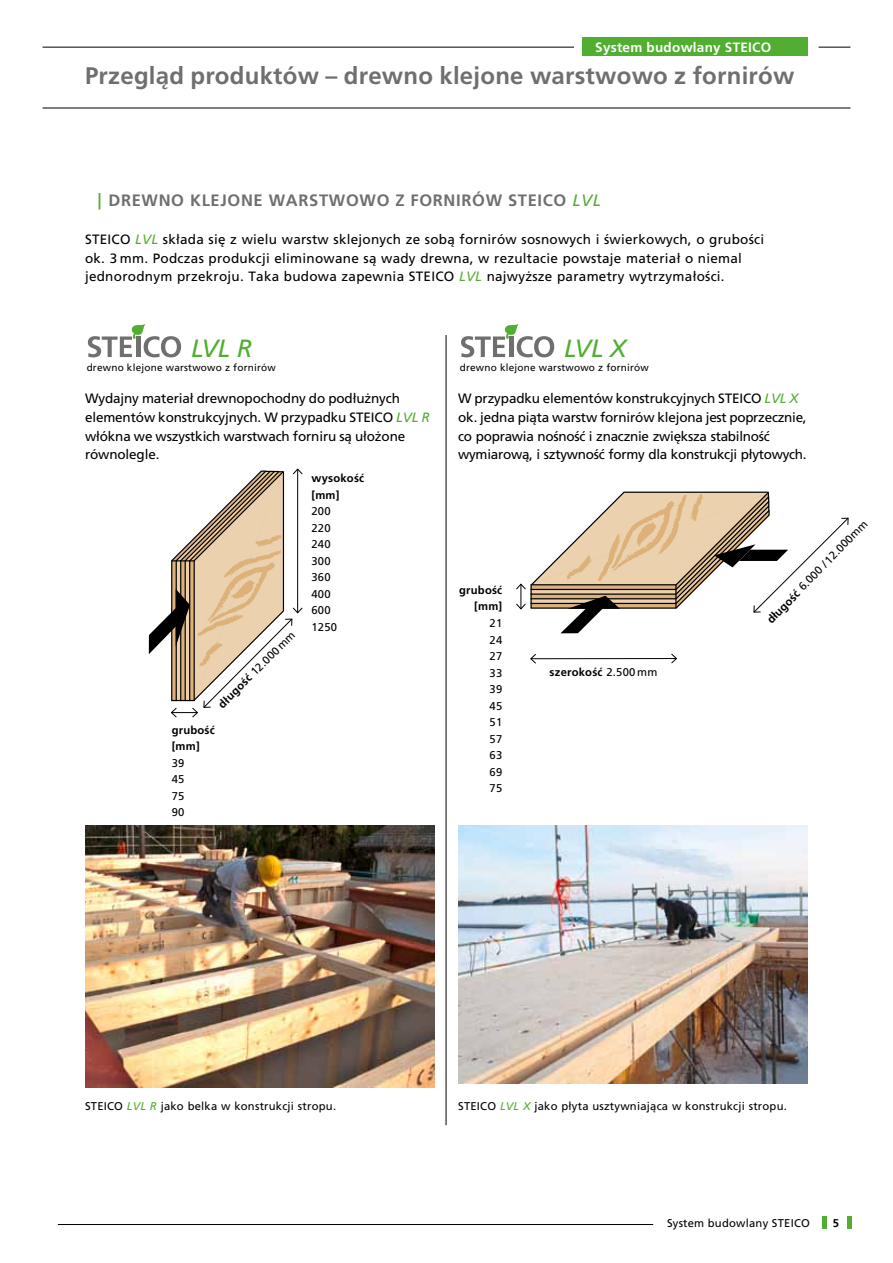
<style>
.page{position:relative;width:893px;height:1263px;background:#fff}
.page>*{position:absolute;margin:0;border:0;box-sizing:border-box;transform-origin:0 0}
.t1{font:italic 24.9px "Frutiger";letter-spacing:-.045em;color:#51ae30}
.t2{font:700 24px "Frutiger CE";letter-spacing:.01em;color:#6f6f6e}
.t3{font:700 16.5px "Frutiger CE";letter-spacing:.095em;color:#6f6f6e}
.t4{font:13.5px/18.8px "Frutiger CE";letter-spacing:-.01em;color:#000}
.t5{font:13.5px/18.8px "Frutiger CE";letter-spacing:.02em;color:#000}
.t6{font:700 13.5px "Frutiger CE";letter-spacing:.02em;color:#fff}
.t7{font:11.25px/16.5px "Frutiger CE";letter-spacing:.02em;color:#000;text-align:justify}
.t8{font:700 11.25px/16.5px "Frutiger CE";letter-spacing:.02em;color:#000}
.t9{font:10.05px "Frutiger CE";letter-spacing:.02em;color:#000}
.s1{color:#51ae30}
.s2{font-weight:400;font-style:italic;color:#51ae30}
.s3{font-style:italic;color:#51ae30}
.s4{font-weight:700}
.s5{font-weight:400}
</style>
<div class="page">
<hr style="left:43px;top:47px;width:531px;height:1px;background:#000">
<div style="left:583px;top:38px;width:225px;height:18px;background:#51ae30"></div>
<hr style="left:819px;top:47px;width:31px;height:1px;background:#000">
<hr style="left:58px;top:1224px;width:595px;height:1px;background:#000">
<hr style="left:822px;top:1216px;width:4px;height:13px;background:#51ae30">
<div style="left:847px;top:1216px;width:5px;height:13px;background:#51ae30"></div>
<hr style="left:43px;top:108px;width:807px;height:1px;background:#000">
<hr style="left:531px;top:658px;width:145px;height:1px;background:#000">
<svg style="left:530px;top:654px;width:6px;height:10px"></svg>
<svg style="left:671px;top:653px;width:6px;height:11px"></svg>
<svg style="left:88px;top:324px;width:93px;height:33px"></svg>
<svg style="left:461px;top:324px;width:93px;height:33px"></svg>
<svg style="left:516px;top:492px;width:333px;height:141px"></svg>
<hr style="left:446px;top:335px;width:1px;height:790px;background:#000">
<svg style="left:149px;top:468px;width:154px;height:250px"></svg>
<img style="left:85px;top:825px;width:350px;height:263px">
<img style="left:458px;top:825px;width:350px;height:258px">
<p class="t6" style="left:595px;top:39px;width:177px">System budowlany STEICO</p>
<h2 class="t2" style="left:85px;top:62px;width:711px">Przegląd produktów – drewno klejone warstwowo z fornirów</h2>
<p class="t3" style="left:98px;top:191px;width:505px"><span class="s1">|</span> drewno klejo ne warstwowo z fornirów STEICO <span class="s2">LVL</span></p>
<p class="t5" style="left:85px;top:230px;width:681px">STEICO <span class="s3">LVL</span> składa się z wielu warstw sklejonych ze sobą fornirów sosnowych i świerkowych, o grubości ok. 3 mm. Podczas produkcji eliminowane są wady drewna, w rezultacie powstaje materiał o niemal jednorodnym przekroju. Taka budowa zapewnia STEICO <span class="s3">LVL</span> najwyższe parametry wytrzymałości.</p>
<h1 class="t1" style="left:191px;top:334px;width:62px">LVL R</h1>
<p class="t9" style="left:87px;top:361px;width:191px">drewno klejone warstwowo z fornirów</p>
<p class="t4" style="left:85px;top:389px;width:346px">Wydajny materiał drewnopochodny do podłużnych elementów konstrukcyjnych. W przypadku STEICO <span class="s3">LVL R </span>włókna we wszystkich warstwach forniru są ułożone równolegle.</p>
<p class="t7" style="left:214px;top:700px;width:105px;rotate:-45deg"><span class="s4">długość</span> 12.000 mm</p>
<p class="t8" style="left:172px;top:722px;width:45px">grubość [mm]</p>
<p class="t7" style="left:172px;top:755px;width:14px">39<br>45<br>75<br>90</p>
<p class="t8" style="left:311px;top:470px;width:54px">wysokość [mm]</p>
<p class="t7" style="left:311px;top:503px;width:27px;text-align:left">200<br>220<br>240<br>300<br>360<br>400<br>600<br>1250</p>
<h1 class="t1" style="left:564px;top:334px;width:64px">LVL X</h1>
<p class="t9" style="left:460px;top:361px;width:191px">drewno klejone warstwowo z fornirów</p>
<p class="t4" style="left:458px;top:389px;width:350px">W przypadku elementów konstrukcyjnych STEICO <span class="s3">LVL X </span>ok. jedna piąta warstw fornirów klejona jest poprzecznie, co poprawia nośność i znacznie zwiększa stabilność wymiarową, i sztywność formy dla konstrukcji płytowych.</p>
<p class="t8" style="left:459px;top:582px;width:45px;text-align:right">grubość [mm]</p>
<p class="t7" style="left:490px;top:615px;width:14px">21<br>24<br>27<br>33<br>39<br>45<br>51<br>57<br>63<br>69<br>75</p>
<p class="t8" style="left:550px;top:663px;width:109px">szerokość <span class="s5">2.500 mm</span></p>
<p class="t7" style="left:763px;top:616px;width:141px;rotate:-46deg"><span class="s4">długość</span> 6.000 / 12.000mm</p>
<p class="t7" style="left:85px;top:1098px;width:253px">STEICO <span class="s3">LVL R</span> jako belka w konstrukcji stropu.</p>
<p class="t7" style="left:458px;top:1098px;width:330px">STEICO <span class="s3">LVL X</span> jako płyta usztywniająca w konstrukcji stropu.</p>
<p class="t7" style="left:667px;top:1214px;width:144px">System budowlany STEICO</p>
<p class="t8" style="left:833px;top:1214px;width:8px">5</p>
</div>
